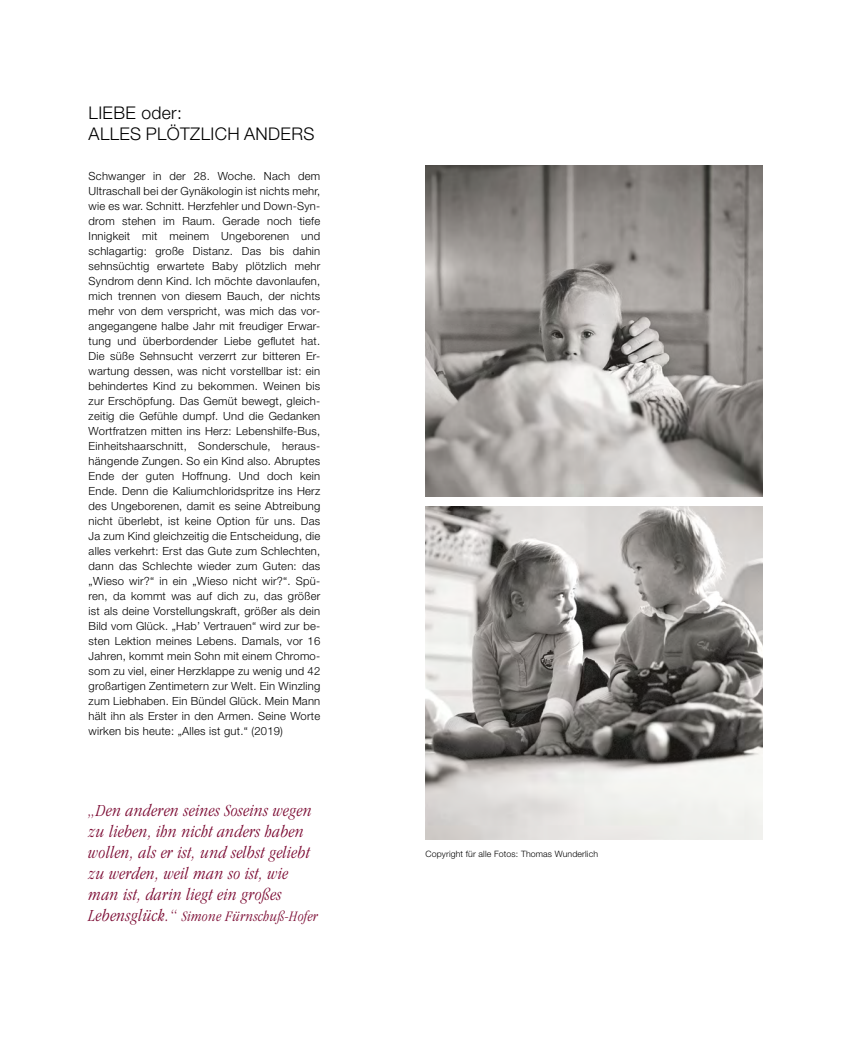
<style>
.page{position:relative;width:851px;height:1063px;background:#fff}
.page>*{position:absolute;margin:0;border:0;box-sizing:border-box;transform-origin:0 0}
.t1{font:italic 300 condensed 17.5px/21px "Garamond";letter-spacing:.025em;color:#7c0b33}
.t2{font:300 17.5px/21px "Helvetica Neue LT Std";letter-spacing:.02em;color:#000}
.t3{font:italic 300 condensed 15px "Garamond";letter-spacing:.025em;color:#7c0b33}
.t4{font:300 11.25px/15px "Helvetica Neue LT Std";letter-spacing:.02em;color:#000;text-align:justify}
.t5{font:300 8.75px "Helvetica Neue LT Std";letter-spacing:.015em;color:#000}
.s1{font-size:17.5px}
</style>
<div class="page">
<img style="left:425px;top:507px;width:337px;height:332px">
<img style="left:425px;top:165px;width:337px;height:331px">
<h1 class="t2" style="left:89px;top:102px;width:227px">LIEBE oder:<br>ALLES PLÖTZLICH ANDERS</h1>
<p class="t4" style="left:89px;top:168px;width:233px">Schwanger in der 28. Woche. Nach dem Ultraschall bei der Gynäkologin ist nichts mehr, wie es war. Schnitt. Herzfehler und Down-Syn&shy;drom stehen im Raum. Gerade noch tiefe Innigkeit mit meinem Ungeborenen und schlagartig: große Distanz. Das bis dahin sehnsüchtig erwartete Baby plötzlich mehr Syndrom denn Kind. Ich möchte davonlaufen, mich trennen von diesem Bauch, der nichts mehr von dem verspricht, was mich das vor&shy;angegangene halbe Jahr mit freudiger Erwar&shy;tung und überbordender Liebe geflutet hat.<br>Die süße Sehnsucht verzerrt zur bitteren Er&shy;wartung dessen, was nicht vorstellbar ist: ein behindertes Kind zu bekommen. Weinen bis zur Erschöpfung. Das Gemüt bewegt, gleich&shy;zeitig die Gefühle dumpf. Und die Gedanken Wortfratzen mitten ins Herz: Lebenshilfe-Bus, Einheitshaarschnitt, Sonderschule, heraus&shy;hängende Zungen. So ein Kind also. Abruptes Ende der guten Hoffnung. Und doch kein Ende. Denn die Kaliumchloridspritze ins Herz des Ungeborenen, damit es seine Abtreibung nicht überlebt, ist keine Option für uns. Das Ja zum Kind gleichzeitig die Entscheidung, die alles verkehrt: Erst das Gute zum Schlechten, dann das Schlechte wieder zum Guten: das „Wieso wir?“ in ein „Wieso nicht wir?“. Spü&shy;ren, da kommt was auf dich zu, das größer ist als deine Vorstellungskraft, größer als dein Bild vom Glück. „Hab’ Vertrauen“ wird zur be&shy;sten Lektion meines Lebens. Damals, vor 16<br>Jahren, kommt mein Sohn mit einem Chromo&shy;som zu viel, einer Herzklappe zu wenig und 42 großartigen Zentimetern zur Welt. Ein Winzling zum Liebhaben. Ein Bündel Glück. Mein Mann hält ihn als Erster in den Armen. Seine Worte wirken bis heute: „Alles ist gut.“ (2019)</p>
<h1 class="t1" style="left:89px;top:800px;width:224px">„Den anderen seines Soseins wegen zu lieben, ihn nicht anders haben wollen, als er ist, und selbst geliebt zu werden, weil man so ist, wie man ist, darin liegt ein großes</h1>
<h2 class="t3" style="left:89px;top:908px;width:231px"><span class="s1">Lebensglück.“</span> Simone Fürnschuß-Hofer</h2>
<p class="t5" style="left:425px;top:848px;width:174px">Copyright für alle Fotos: Thomas Wunderlich</p>
</div>
